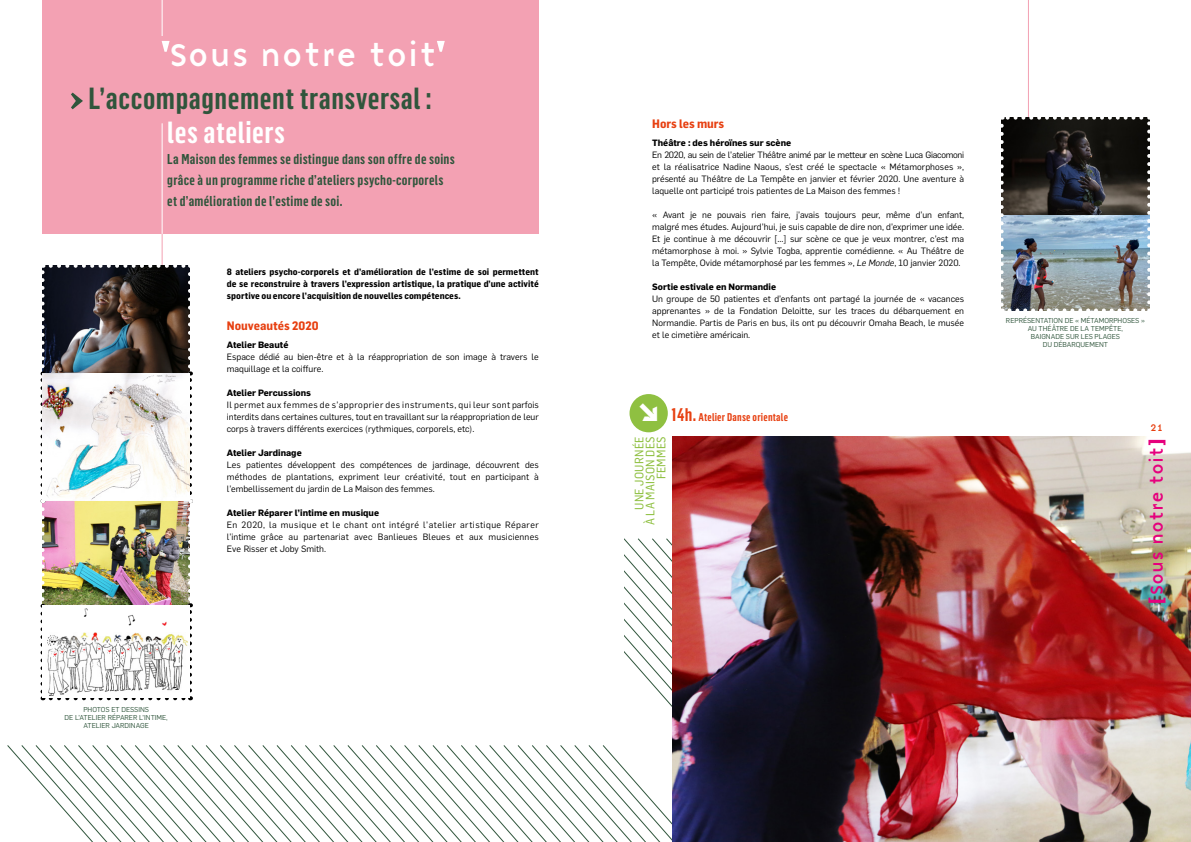
<style>
.page{position:relative;width:1191px;height:842px;background:#fff}
.page>*{position:absolute;margin:0;border:0;box-sizing:border-box;transform-origin:0 0}
.t1{font:32.5px "Base Nine";color:#fff}
.t2{font:600 30px "Flama Condensed";letter-spacing:.02em;color:#30553c}
.t3{font:600 30px "Flama Condensed";letter-spacing:.02em;color:#fff}
.t4{font:30px "Fleches Left Right";color:#fff}
.t5{font:18px "Base Nine";color:#e6007d}
.t6{font:600 14px/21.3px "Flama Condensed";letter-spacing:.02em;color:#30553c}
.t7{font:12px/11px "Flama Semicondensed Basic";letter-spacing:.02em;color:#8fc041;text-align:right}
.t8{font:700 12px "Flama Semicondensed";color:#e74011}
.t9{font:600 11px "Flama Condensed";letter-spacing:.02em;color:#e74011}
.t10{font:10px "Base 9 Sans OT";color:#e74011}
.t11{font:9px/12px "Flama";color:#000;text-align:justify}
.t12{font:700 9px/12px "Flama Semicondensed";color:#000;text-align:justify}
.t13{font:700 9px "Flama";color:#000}
.t14{font:7px/8px "Flama";color:#30553c;text-align:center}
.s1{font-style:italic}
.s2{font-size:18px}
</style>
<div class="page">
<div style="left:629px;top:394px;width:39px;height:38px;background:#8fc041;border-radius:50%"></div>
<svg style="left:7px;top:745px;width:665px;height:97px"></svg>
<div style="left:43px;top:0;width:496px;height:234px;background:#f3a1b3"></div>
<svg style="left:71px;top:93px;width:12px;height:16px"></svg>
<hr style="left:162px;top:234px;width:1px;height:89px;background:#f3a1b3">
<hr style="left:1028px;top:0;width:1px;height:137px;background:#f3a1b3">
<hr style="left:162px;top:0;width:1px;height:36px;background:#fff">
<hr style="left:162px;top:123px;width:1px;height:111px;background:#fff">
<svg style="left:162px;top:41px;width:8px;height:11px"></svg>
<svg style="left:437px;top:41px;width:8px;height:11px"></svg>
<img style="left:43px;top:266px;width:147px;height:430px">
<img style="left:1001px;top:118px;width:148px;height:192px">
<svg style="left:51px;top:264px;width:139px;height:4px"></svg>
<svg style="left:41px;top:266px;width:4px;height:227px"></svg>
<svg style="left:188px;top:274px;width:4px;height:219px"></svg>
<svg style="left:41px;top:509px;width:4px;height:99px"></svg>
<svg style="left:41px;top:614px;width:4px;height:86px"></svg>
<svg style="left:51px;top:696px;width:140px;height:4px"></svg>
<svg style="left:188px;top:509px;width:4px;height:181px"></svg>
<img style="left:43px;top:606px;width:147px;height:23px">
<svg style="left:1001px;top:126px;width:2px;height:184px"></svg>
<svg style="left:1009px;top:308px;width:141px;height:3px"></svg>
<svg style="left:1147px;top:117px;width:3px;height:185px"></svg>
<svg style="left:1001px;top:117px;width:140px;height:3px"></svg>
<img style="left:672px;top:437px;width:519px;height:405px">
<svg style="left:1148px;top:598px;width:17px;height:5px"></svg>
<svg style="left:1148px;top:440px;width:17px;height:5px"></svg>
<h1 class="t1" style="left:170px;top:31px;width:269px">Sous notre toit</h1>
<h2 class="t2" style="left:89px;top:80px;width:344px">L’accompagnement transversal :</h2>
<h2 class="t3" style="left:167px;top:113px;width:119px">les ateliers</h2>
<h3 class="t6" style="left:167px;top:148px;width:289px">La Maison des femmes se distingue dans son offre de soins grâce à un programme riche d’ateliers psycho-corporels et d’amélioration de l’estime de soi.</h3>
<p class="t12" style="left:227px;top:265px;width:313px">8 ateliers psycho-corporels et d’amélioration de l’estime de soi permettent de se reconstruire à travers l’expression artistique, la pratique d’une activité sportive ou encore l’acquisition de nouvelles compétences.</p>
<h3 class="t8" style="left:227px;top:318px;width:93px">Nouveautés 2020</h3>
<p class="t13" style="left:227px;top:338px;width:63px">Atelier Beauté</p>
<p class="t11" style="left:227px;top:350px;width:313px">Espace dédié au bien-être et à la réappropriation de son image à travers le maquillage et la coiffure.</p>
<p class="t13" style="left:227px;top:386px;width:86px">Atelier Percussions</p>
<p class="t11" style="left:227px;top:398px;width:313px">Il permet aux femmes de s’approprier des instruments, qui leur sont parfois interdits dans certaines cultures, tout en travaillant sur la réappropriation de leur corps à travers différents exercices (rythmiques, corporels, etc).</p>
<p class="t13" style="left:227px;top:446px;width:76px">Atelier Jardinage</p>
<p class="t11" style="left:227px;top:458px;width:313px">Les patientes développent des compétences de jardinage, découvrent des méthodes de plantations, expriment leur créativité, tout en participant à l’embellissement du jardin de La Maison des femmes.</p>
<p class="t13" style="left:227px;top:506px;width:154px">Atelier Réparer l’intime en musique</p>
<p class="t11" style="left:227px;top:518px;width:313px">En 2020, la musique et le chant ont intégré l’atelier artistique Réparer l’intime grâce au partenariat avec Banlieues Bleues et aux musiciennes Eve Risser et Joby Smith.</p>
<p class="t14" style="left:65px;top:705px;width:105px">PHOTOS ET DESSINS<br>DE L’ATELIER RÉPARER L’INTIME,<br>ATELIER JARDINAGE</p>
<h3 class="t8" style="left:652px;top:116px;width:74px">Hors les murs</h3>
<p class="t13" style="left:652px;top:136px;width:140px">Théâtre : des héroïnes sur scène</p>
<p class="t11" style="left:652px;top:148px;width:313px">En 2020, au sein de l’atelier Théâtre animé par le metteur en scène Luca Giacomoni et la réalisatrice Nadine Naous, s’est créé le spectacle « Métamorphoses », présenté au Théâtre de La Tempête en janvier et février 2020. Une aventure à laquelle ont participé trois patientes de La Maison des femmes !</p>
<p class="t11" style="left:652px;top:208px;width:313px">« Avant je ne pouvais rien faire, j’avais toujours peur, même d’un enfant, malgré mes études. Aujourd’hui, je suis capable de dire non, d’exprimer une idée.<br>Et je continue à me découvrir [...] sur scène ce que je veux montrer, c’est ma métamorphose à moi. » Sylvie Togba, apprentie comédienne. « Au Théâtre de la Tempête, Ovide métamorphosé par les femmes », <span class="s1">Le Monde</span>, 10 janvier 2020.</p>
<p class="t13" style="left:652px;top:280px;width:125px">Sortie estivale en Normandie</p>
<p class="t11" style="left:652px;top:292px;width:313px">Un groupe de 50 patientes et d’enfants ont partagé la journée de « vacances apprenantes » de la Fondation Deloitte, sur les traces du débarquement en Normandie. Partis de Paris en bus, ils ont pu découvrir Omaha Beach, le musée et le cimetière américain.</p>
<h2 class="t4" style="left:638px;top:397px;width:22px">c</h2>
<p class="t9" style="left:671px;top:410px;width:118px"><span class="s2">14h.</span> Atelier Danse orientale</p>
<h3 class="t7" style="left:633px;top:525px;width:90px;rotate:-90deg">UNE JOURNÉE<br>À LA MAISON DES<br>FEMMES</h3>
<p class="t14" style="left:1006px;top:316px;width:140px">REPRÉSENTATION DE « MÉTAMORPHOSES »<br>AU THÉÂTRE DE LA TEMPÊTE,<br>BAIGNADE SUR LES PLAGES<br>DU DÉBARQUEMENT</p>
<p class="t10" style="left:1150px;top:422px;width:15px">21</p>
<h3 class="t5" style="left:1143px;top:595px;width:150px;rotate:-90deg">Sous notre toit</h3>
</div>
